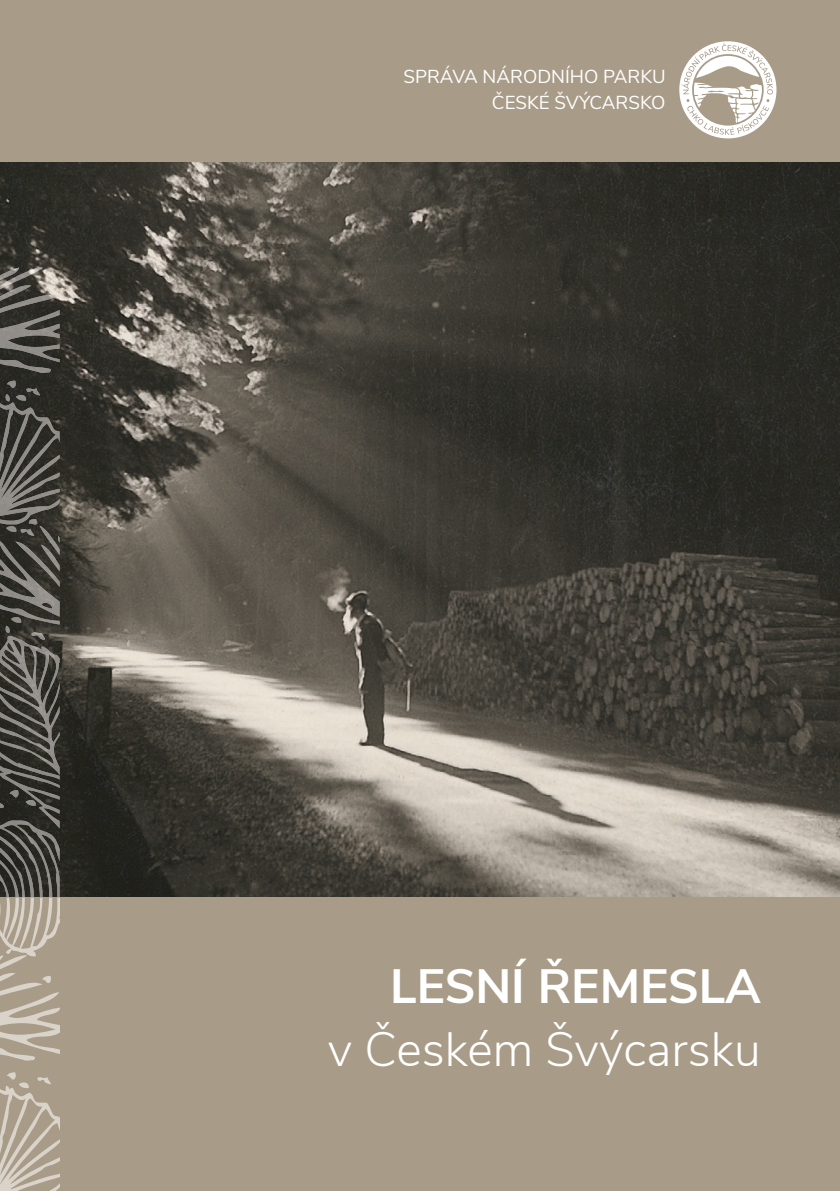
<style>
.page{position:relative;width:840px;height:1191px;background:#fff}
.page>*{position:absolute;margin:0;border:0;box-sizing:border-box;transform-origin:0 0}
.t1{font:300 48px "Nunito Sans";color:#fff}
.t2{font:700 48px "Nunito Sans";color:#fff}
.t3{font:18.8px/26.4px "Nunito Sans";color:#fff;text-align:right}
</style>
<div class="page">
<svg style="left:0;top:162px;width:839px;height:446px;background:#423f38"></svg>
<img style="left:0;top:608px;width:839px;height:289px">
<div style="left:0;top:0;width:839px;height:162px;background:#a89c89"></div>
<div style="left:0;top:897px;width:839px;height:294px;background:#a89c89"></div>
<svg style="left:0;top:1072px;width:60px;height:119px"></svg>
<svg style="left:0;top:897px;width:60px;height:163px"></svg>
<img style="left:31px;top:632px;width:14px;height:4px">
<img style="left:26px;top:388px;width:14px;height:7px">
<svg style="left:7px;top:381px;width:9px;height:7px"></svg>
<svg style="left:5px;top:394px;width:22px;height:7px"></svg>
<svg style="left:6px;top:524px;width:32px;height:2px"></svg>
<svg style="left:5px;top:624px;width:17px;height:9px"></svg>
<img style="left:0;top:402px;width:60px;height:122px">
<img style="left:0;top:362px;width:51px;height:11px">
<img style="left:0;top:310px;width:60px;height:52px">
<img style="left:0;top:295px;width:58px;height:19px">
<img style="left:0;top:267px;width:43px;height:35px">
<img style="left:0;top:267px;width:19px;height:14px">
<img style="left:0;top:616px;width:60px;height:8px">
<img style="left:0;top:526px;width:60px;height:90px">
<img style="left:0;top:636px;width:60px;height:184px">
<img style="left:0;top:820px;width:60px;height:77px">
<img style="left:0;top:846px;width:25px;height:51px">
<img style="left:0;top:859px;width:19px;height:38px">
<img style="left:0;top:871px;width:9px;height:26px">
<svg style="left:679px;top:41px;width:97px;height:97px"></svg>
<p class="t3" style="left:403px;top:63px;width:263px">SPRÁVA NÁRODNÍHO PARKU<br>ČESKÉ ŠVÝCARSKO</p>
<h1 class="t2" style="left:390px;top:954px;width:372px">LESNÍ ŘEMESLA</h1>
<h1 class="t1" style="left:327px;top:1017px;width:434px">v Českém Švýcarsku</h1>
</div>
